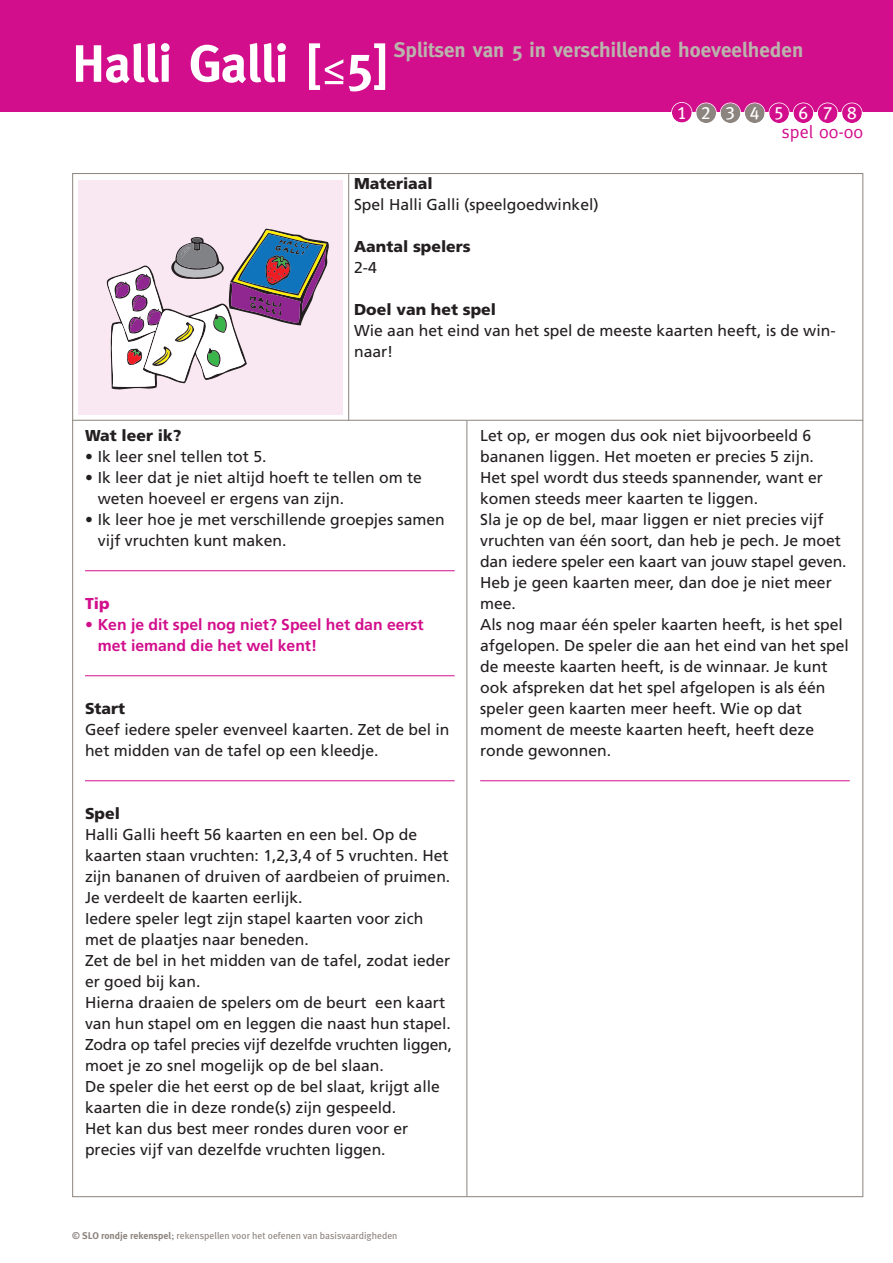
<style>
.page{position:relative;width:893px;height:1263px;background:#fff}
.page>*{position:absolute;margin:0;border:0;box-sizing:border-box;transform-origin:0 0}
.t1{font:700 52.5px "Meta";color:#fff}
.t2{font:700 21px "Meta";color:#b9b4ac}
.t3{font:18px "Meta";color:#d20e8c}
.t4{font:18px "Meta Plus Book Caps";letter-spacing:.82em;color:#fff}
.t5{font:15.75px/21px "Frutiger";color:#231f20}
.t6{font:700 15.75px/21px "Frutiger";color:#d20e8c}
.t7{font:900 15.75px "Frutiger";color:#231f20}
.t8{font:900 15.75px "Frutiger";color:#d20e8c}
.t9{font:9.75px "Meta Plus";color:#8c847e}
.s1{font-weight:700}
</style>
<div class="page">
<div style="left:79px;top:180px;width:264px;height:234px;background:#f9e8f1"></div>
<div style="left:0;top:0;width:893px;height:112px;background:#d20e8c"></div>
<div style="left:672px;top:103px;width:20px;height:20px;background:#d20e8c;border-radius:50%"></div>
<div style="left:671px;top:102px;width:21px;height:21px;border:2px solid #fff;border-radius:50%"></div>
<div style="left:696px;top:103px;width:20px;height:20px;background:#8c847e;border-radius:50%"></div>
<div style="left:695px;top:103px;width:22px;height:21px;border:2px solid #fff;border-radius:50%"></div>
<div style="left:721px;top:103px;width:19px;height:20px;background:#8c847e;border-radius:50%"></div>
<div style="left:720px;top:103px;width:21px;height:21px;border:2px solid #fff;border-radius:50%"></div>
<div style="left:745px;top:103px;width:20px;height:20px;background:#8c847e;border-radius:50%"></div>
<div style="left:744px;top:103px;width:21px;height:21px;border:2px solid #fff;border-radius:50%"></div>
<div style="left:769px;top:103px;width:20px;height:20px;background:#d20e8c;border-radius:50%"></div>
<div style="left:768px;top:103px;width:22px;height:21px;border:2px solid #fff;border-radius:50%"></div>
<div style="left:793px;top:103px;width:20px;height:20px;background:#d20e8c;border-radius:50%"></div>
<div style="left:793px;top:103px;width:21px;height:21px;border:2px solid #fff;border-radius:50%"></div>
<div style="left:818px;top:103px;width:19px;height:20px;background:#d20e8c;border-radius:50%"></div>
<div style="left:817px;top:103px;width:21px;height:21px;border:2px solid #fff;border-radius:50%"></div>
<div style="left:842px;top:103px;width:20px;height:20px;background:#d20e8c;border-radius:50%"></div>
<div style="left:841px;top:103px;width:22px;height:21px;border:2px solid #fff;border-radius:50%"></div>
<hr style="left:85px;top:570px;width:370px;height:1px;background:#d20e8c">
<hr style="left:85px;top:675px;width:370px;height:1px;background:#d20e8c">
<hr style="left:85px;top:780px;width:370px;height:1px;background:#d20e8c">
<hr style="left:480px;top:780px;width:370px;height:1px;background:#d20e8c">
<hr style="left:72px;top:420px;width:791px;height:1px;background:#8c847e">
<svg style="left:106px;top:229px;width:223px;height:161px"></svg>
<hr style="left:348px;top:174px;width:1px;height:247px;background:#8c847e">
<hr style="left:466px;top:421px;width:1px;height:775px;background:#8c847e">
<svg style="left:325px;top:59px;width:18px;height:21px"></svg>
<hr style="left:325px;top:81px;width:18px;height:3px;background:#fff">
<h1 class="t1" style="left:72px;top:33px;width:318px">Halli Galli [ 5]</h1>
<h2 class="t2" style="left:394px;top:37px;width:411px">Splitsen van 5 in verschillende hoeveelheden</h2>
<p class="t4" style="left:677px;top:102px;width:181px">12345678</p>
<p class="t3" style="left:782px;top:121px;width:83px">spel 00-00</p>
<p class="t7" style="left:354px;top:177px;width:80px">Materiaal</p>
<p class="t5" style="left:354px;top:195px;width:246px">Spel Halli Galli (speelgoedwinkel)</p>
<p class="t7" style="left:354px;top:240px;width:118px">Aantal spelers</p>
<p class="t5" style="left:354px;top:258px;width:24px">2-4</p>
<p class="t7" style="left:354px;top:303px;width:144px">Doel van het spel</p>
<p class="t5" style="left:354px;top:321px;width:483px">Wie aan het eind van het spel de meeste kaarten heeft, is de win&shy;naar!</p>
<p class="t7" style="left:85px;top:429px;width:98px">Wat leer ik?</p>
<p class="t5" style="left:85px;top:447px;width:183px">• Ik leer snel tellen tot 5.</p>
<p class="t5" style="left:98px;top:468px;width:326px;text-indent:-13px">• Ik leer dat je niet altijd hoeft te tellen om te weten hoeveel er ergens van zijn.</p>
<p class="t5" style="left:98px;top:510px;width:348px;text-indent:-13px">• Ik leer hoe je met verschillende groepjes samen vijf vruchten kunt maken.</p>
<p class="t8" style="left:85px;top:597px;width:26px">Tip</p>
<p class="t6" style="left:98px;top:615px;width:327px;text-indent:-13px">• Ken je dit spel nog niet? Speel het dan eerst met iemand die het wel kent!</p>
<p class="t7" style="left:85px;top:702px;width:42px">Start</p>
<p class="t5" style="left:85px;top:720px;width:366px">Geef iedere speler evenveel kaarten. Zet de bel in het midden van de tafel op een kleedje.</p>
<p class="t7" style="left:85px;top:807px;width:36px">Spel</p>
<p class="t5" style="left:85px;top:825px;width:368px">Halli Galli heeft 56 kaarten en een bel. Op de kaarten staan vruchten: 1,2,3,4 of 5 vruchten. Het zijn bananen of druiven of aardbeien of pruimen.<br>Je verdeelt de kaarten eerlijk.<br>Iedere speler legt zijn stapel kaarten voor zich met de plaatjes naar beneden.<br>Zet de bel in het midden van de tafel, zodat ieder er goed bij kan.<br>Hierna draaien de spelers om de beurt een kaart van hun stapel om en leggen die naast hun stapel.<br>Zodra op tafel precies vijf dezelfde vruchten liggen, moet je zo snel mogelijk op de bel slaan.<br>De speler die het eerst op de bel slaat, krijgt alle kaarten die in deze ronde(s) zijn gespeeld.<br>Het kan dus best meer rondes duren voor er precies vijf van dezelfde vruchten liggen.</p>
<p class="t9" style="left:72px;top:1229px;width:327px"><span class="s1">© SLO rondje rekenspel</span>; rekenspellen voor het oefenen van basisvaardigheden</p>
<p class="t5" style="left:480px;top:426px;width:370px">Let op, er mogen dus ook niet bijvoorbeeld 6 bananen liggen. Het moeten er precies 5 zijn.<br>Het spel wordt dus steeds spannender, want er komen steeds meer kaarten te liggen.<br>Sla je op de bel, maar liggen er niet precies vijf vruchten van één soort, dan heb je pech. Je moet dan iedere speler een kaart van jouw stapel geven.<br>Heb je geen kaarten meer, dan doe je niet meer mee.<br>Als nog maar één speler kaarten heeft, is het spel afgelopen. De speler die aan het eind van het spel de meeste kaarten heeft, is de winnaar. Je kunt ook afspreken dat het spel afgelopen is als één speler geen kaarten meer heeft. Wie op dat moment de meeste kaarten heeft, heeft deze ronde gewonnen.</p>
</div>
